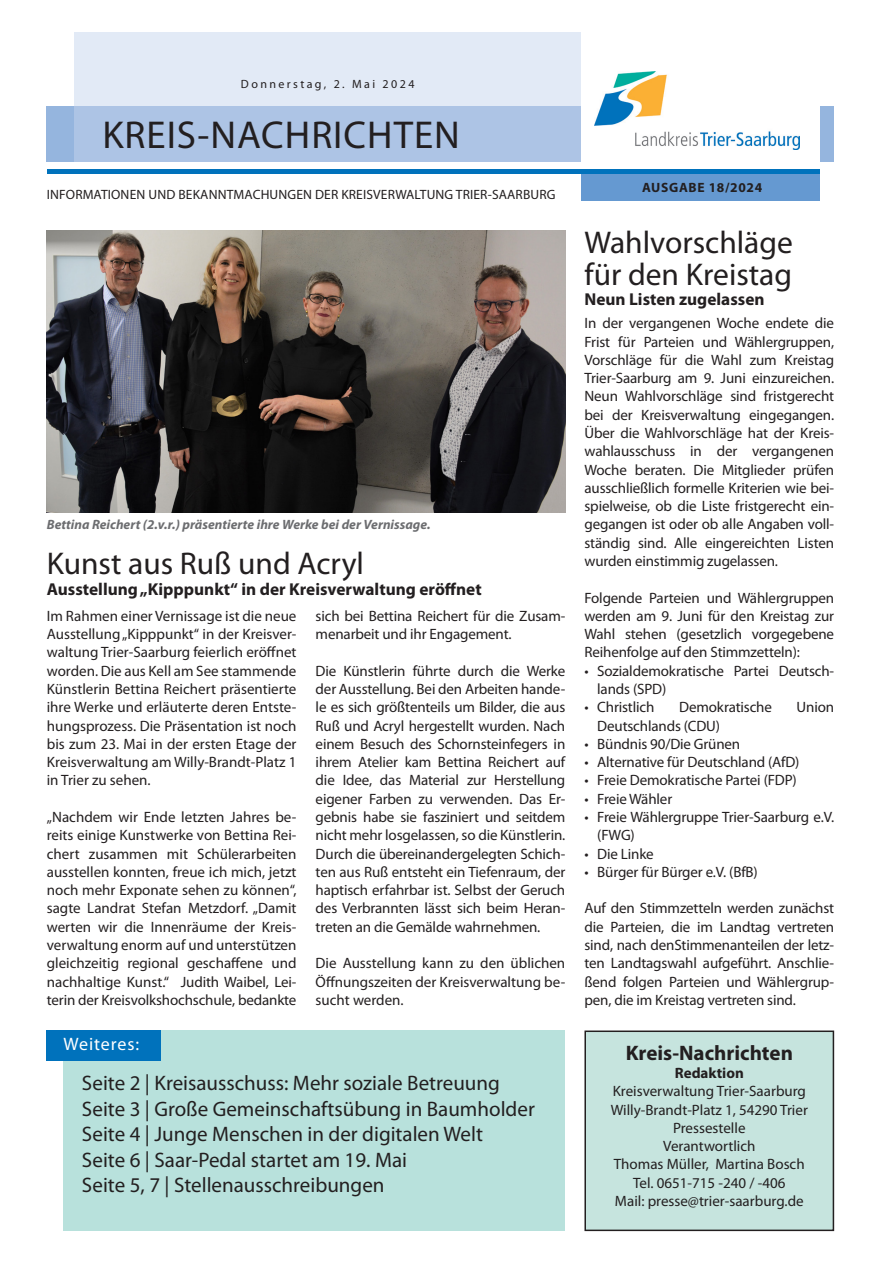
<style>
.page{position:relative;width:881px;height:1263px;background:#fff}
.page>*{position:absolute;margin:0;border:0;box-sizing:border-box;transform-origin:0 0}
.t1{font:39px "Myriad Pro";letter-spacing:.025em;color:#231f20}
.Headline{font:31.5px "Myriad Pro";color:#231f20}
.Inhaltsverzeichnis{font:21px "Myriad Pro";color:#231f20}
.Fließtext_Bold_zentr{font:700 21px "Myriad Pro";color:#231f20}
.t2{font:18px "Myriad Pro";letter-spacing:.05em;color:#fff}
.Subline{font:700 17.25px "Myriad Pro";color:#231f20}
.Fließtext{font:15px/18.3px "Myriad Pro";letter-spacing:-.01em;color:#231f20;text-align:justify}
.Fließtext_Bold_zentr-2{font:15px "Myriad Pro";color:#231f20}
.Fließtext_Bold_zentr-3{font:700 15px "Myriad Pro";color:#231f20}
.t3{font:13.5px "Myriad Pro";letter-spacing:.01em;color:#231f20}
.Bilduntertitel{font:italic 700 13.5px "Myriad Pro";color:#6c6d70}
.t4{font:700 13.5px "Myriad Pro";letter-spacing:.05em;color:#231f20}
.t5{font:12px "Myriad Pro";letter-spacing:.2em;color:#231f20}
</style>
<div class="page">
<div style="left:47px;top:106px;width:786px;height:56px;background:#95b5de"></div>
<svg style="left:74px;top:32px;width:506px;height:130px;background:#cbd9ee"></svg>
<div style="left:580px;top:0;width:239px;height:193px;background:#fff"></div>
<div style="left:580px;top:172px;width:239px;height:28px;background:#6599d1"></div>
<hr style="left:47px;top:169px;width:772px;height:4px;background:#0072bc">
<img style="left:594px;top:71px;width:205px;height:79px">
<div style="left:63px;top:1030px;width:502px;height:201px;background:#b8e1dc"></div>
<div style="left:46px;top:1030px;width:115px;height:30px;background:#0072bc"></div>
<div style="left:585px;top:1031px;width:248px;height:199px;background:#c6e4de"></div>
<div style="left:584px;top:1030px;width:249px;height:201px;border:2px solid #231f20"></div>
<img style="left:47px;top:230px;width:518px;height:282px">
<p class="t5" style="left:241px;top:77px;width:175px">Donnerstag, 2. Mai 2024</p>
<h1 class="t1" style="left:102px;top:111px;width:359px">KREIS-NACHRICHTEN</h1>
<p class="t3" style="left:47px;top:186px;width:510px">INFORMATIONEN UND BEKANNTMACHUNGEN DER KREISVERWALTUNG TRIER-SAARBURG</p>
<p class="Bilduntertitel" style="left:47px;top:516px;width:385px">Bettina Reichert (2.v.r.) präsentierte ihre Werke bei der Vernissage.</p>
<p class="Headline" style="left:47px;top:544px;width:318px">Kunst aus Ruß und Acryl</p>
<p class="Subline" style="left:47px;top:577px;width:436px">Ausstellung „Kipppunkt“ in der Kreisverwaltung eröffnet</p>
<p class="Fließtext" style="left:47px;top:606px;width:251px">Im Rahmen einer Vernissage ist die neue Ausstellung „Kipppunkt“ in der Kreisver&shy;waltung Trier-Saarburg feierlich eröffnet worden. Die aus Kell am See stammende Künstlerin Bettina Reichert präsentierte ihre Werke und erläuterte deren Entste&shy;hungsprozess. Die Präsentation ist noch bis zum 23. Mai in der ersten Etage der Kreisverwaltung am Willy-Brandt-Platz 1 in Trier zu sehen.</p>
<p class="Fließtext" style="left:47px;top:807px;width:251px">„Nachdem wir Ende letzten Jahres be&shy;reits einige Kunstwerke von Bettina Rei&shy;chert zusammen mit Schülerarbeiten ausstellen konnten, freue ich mich, jetzt noch mehr Exponate sehen zu können“, sagte Landrat Stefan Metzdorf. „Damit werten wir die Innenräume der Kreis&shy;verwaltung enorm auf und unterstützen gleichzeitig regional geschaffene und nachhaltige Kunst.“ Judith Waibel, Lei&shy;terin der Kreisvolkshochschule, bedankte</p>
<p class="Fließtext" style="left:315px;top:606px;width:251px">sich bei Bettina Reichert für die Zusam&shy;menarbeit und ihr Engagement.</p>
<p class="Fließtext" style="left:315px;top:661px;width:251px">Die Künstlerin führte durch die Werke der Ausstellung. Bei den Arbeiten hande&shy;le es sich größtenteils um Bilder, die aus Ruß und Acryl hergestellt wurden. Nach einem Besuch des Schornsteinfegers in ihrem Atelier kam Bettina Reichert auf die Idee, das Material zur Herstellung eigener Farben zu verwenden. Das Er&shy;gebnis habe sie fasziniert und seitdem nicht mehr losgelassen, so die Künstlerin.<br>Durch die übereinandergelegten Schich&shy;ten aus Ruß entsteht ein Tiefenraum, der haptisch erfahrbar ist. Selbst der Geruch des Verbrannten lässt sich beim Heran&shy;treten an die Gemälde wahrnehmen.</p>
<p class="Fließtext" style="left:315px;top:954px;width:251px">Die Ausstellung kann zu den üblichen Öffnungszeiten der Kreisverwaltung be&shy;sucht werden.</p>
<p class="t2" style="left:63px;top:1033px;width:77px">Weiteres:</p>
<p class="Inhaltsverzeichnis" style="left:82px;top:1070px;width:419px">Seite 2 | Kreisausschuss: Mehr soziale Betreuung</p>
<p class="Inhaltsverzeichnis" style="left:82px;top:1096px;width:454px">Seite 3 | Große Gemeinschaftsübung in Baumholder</p>
<p class="Inhaltsverzeichnis" style="left:82px;top:1121px;width:402px">Seite 4 | Junge Menschen in der digitalen Welt</p>
<p class="Inhaltsverzeichnis" style="left:82px;top:1147px;width:326px">Seite 6 | Saar-Pedal startet am 19. Mai</p>
<p class="Inhaltsverzeichnis" style="left:82px;top:1172px;width:304px">Seite 5, 7 | Stellenausschreibungen</p>
<p class="t4" style="left:642px;top:179px;width:121px">AUSGABE 18/2024</p>
<p class="Headline" style="left:584px;top:223px;width:210px">Wahlvorschläge</p>
<p class="Headline" style="left:584px;top:255px;width:209px">für den Kreistag</p>
<p class="Subline" style="left:584px;top:288px;width:181px">Neun Listen zugelassen</p>
<p class="Fließtext" style="left:584px;top:314px;width:251px">In der vergangenen Woche endete die Frist für Parteien und Wählergruppen, Vorschläge für die Wahl zum Kreistag Trier-Saarburg am 9. Juni einzureichen.<br>Neun Wahlvorschläge sind fristgerecht bei der Kreisverwaltung eingegangen.<br>Über die Wahlvorschläge hat der Kreis&shy;wahlausschuss in der vergangenen Woche beraten. Die Mitglieder prüfen ausschließlich formelle Kriterien wie bei&shy;spielweise, ob die Liste fristgerecht ein&shy;gegangen ist oder ob alle Angaben voll&shy;ständig sind. Alle eingereichten Listen wurden einstimmig zugelassen.</p>
<p class="Fließtext" style="left:584px;top:588px;width:251px">Folgende Parteien und Wählergruppen werden am 9. Juni für den Kreistag zur Wahl stehen (gesetzlich vorgegebene Reihenfolge auf den Stimmzetteln):</p>
<p class="Fließtext" style="left:597px;top:661px;width:238px;text-indent:-13px">• Sozialdemokratische Partei Deutsch&shy;lands (SPD)</p>
<p class="Fließtext" style="left:584px;top:698px;width:71px">• Christlich</p>
<p class="Fließtext" style="left:678px;top:698px;width:94px">Demokratische</p>
<p class="Fließtext" style="left:796px;top:698px;width:39px">Union</p>
<p class="Fließtext" style="left:597px;top:716px;width:124px">Deutschlands (CDU)</p>
<p class="Fließtext" style="left:584px;top:734px;width:157px">• Bündnis 90/Die Grünen</p>
<p class="Fließtext" style="left:584px;top:753px;width:216px">• Alternative für Deutschland (AfD)</p>
<p class="Fließtext" style="left:584px;top:771px;width:214px">• Freie Demokratische Partei (FDP)</p>
<p class="Fließtext" style="left:584px;top:789px;width:89px">• Freie Wähler</p>
<p class="Fließtext" style="left:597px;top:807px;width:238px;text-indent:-13px">• Freie Wählergruppe Trier-Saarburg e.V. (FWG)</p>
<p class="Fließtext" style="left:584px;top:844px;width:71px">• Die Linke</p>
<p class="Fließtext" style="left:584px;top:862px;width:175px">• Bürger für Bürger e.V. (BfB)</p>
<p class="Fließtext" style="left:584px;top:899px;width:251px">Auf den Stimmzetteln werden zunächst die Parteien, die im Landtag vertreten sind, nach denStimmenanteilen der letz&shy;ten Landtagswahl aufgeführt. Anschlie&shy;ßend folgen Parteien und Wählergrup&shy;pen, die im Kreistag vertreten sind.</p>
<p class="Fließtext_Bold_zentr" style="left:625px;top:1039px;width:169px">Kreis-Nachrichten</p>
<p class="Fließtext_Bold_zentr-3" style="left:674px;top:1063px;width:70px">Redaktion</p>
<p class="Fließtext_Bold_zentr-2" style="left:612px;top:1082px;width:195px">Kreisverwaltung Trier-Saarburg</p>
<p class="Fließtext_Bold_zentr-2" style="left:610px;top:1100px;width:198px">Willy-Brandt-Platz 1, 54290 Trier</p>
<p class="Fließtext_Bold_zentr-2" style="left:672px;top:1118px;width:74px">Pressestelle</p>
<p class="Fließtext_Bold_zentr-2" style="left:663px;top:1137px;width:94px">Verantwortlich</p>
<p class="Fließtext_Bold_zentr-2" style="left:613px;top:1155px;width:192px">Thomas Müller, Martina Bosch</p>
<p class="Fließtext_Bold_zentr-2" style="left:633px;top:1173px;width:154px">Tel. 0651-715 -240 / -406</p>
<p class="Fließtext_Bold_zentr-2" style="left:614px;top:1192px;width:190px">Mail: presse@trier-saarburg.de</p>
</div>
